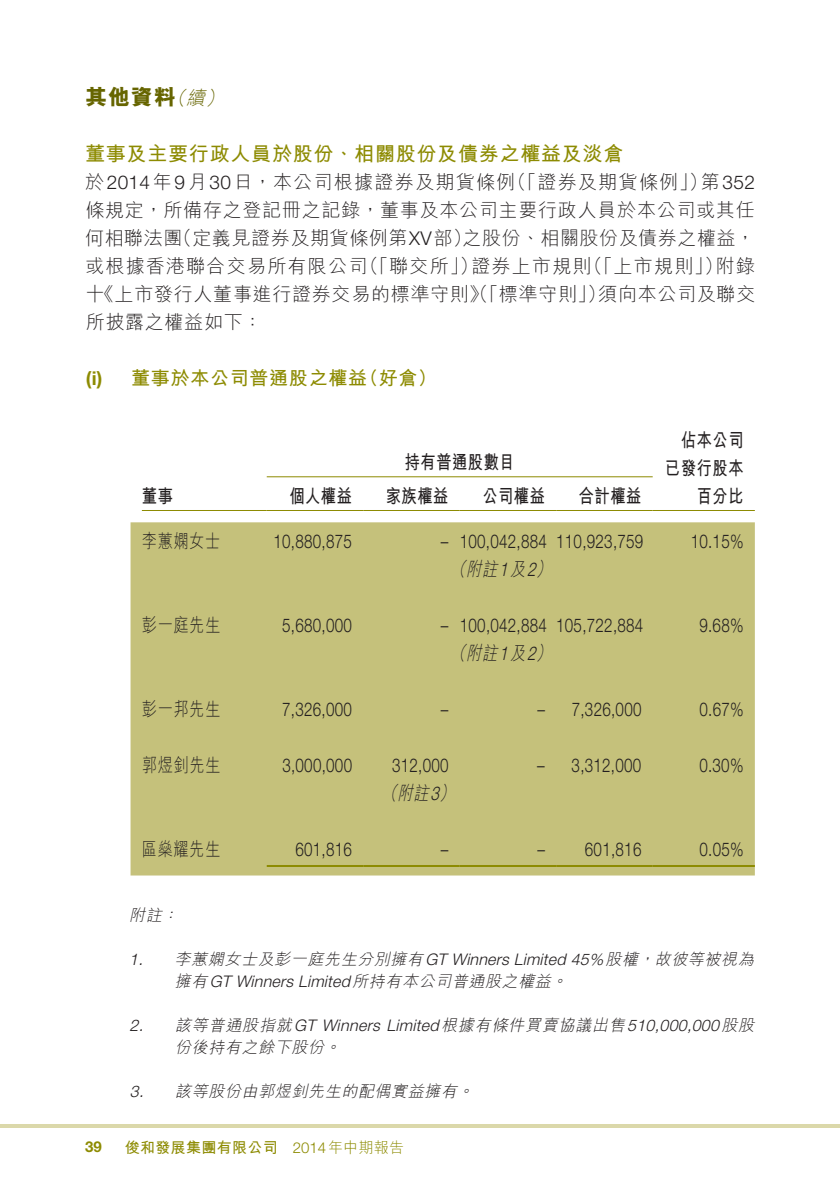
<style>
.page{position:relative;width:840px;height:1191px;background:#fff}
.page>*{position:absolute;margin:0;border:0;box-sizing:border-box;transform-origin:0 0}
.t1{font:800 22px "M Hei HK";color:#666500}
.t2{font:700 20px "M Hei HK";letter-spacing:.035em;color:#8d8b02}
.t3{font:300 19px "Helvetica Neue LT Std";letter-spacing:.015em;color:#231f20;scale:.8 1}
.t4{font:300 19px/28px "M Hei HK";letter-spacing:.035em;color:#231f20}
.t5{font:300 19px "M Hei HK";letter-spacing:.065em;color:#231f20}
.t6{font:700 19px/28px "M Hei HK";letter-spacing:.035em;color:#231f20;text-align:right;scale:.8 1}
.t7{font:300 19px "M Hei HK";letter-spacing:.035em;color:#231f20;scale:.8 1}
.t8{font:italic 300 19px "M Hei HK";color:#231f20;scale:.8 1}
.t9{font:700 19px "M Hei HK";letter-spacing:.035em;color:#8d8b02}
.t10{font:300 19px "Helvetica Neue LT Std";letter-spacing:.015em;color:#231f20}
.t11{font:italic 300 19px "M Hei HK";color:#666500}
.t12{font:700 19px "Helvetica Neue LT Std";color:#8d8b02}
.t13{font:italic 300 16px "Helvetica Neue LT Std";color:#231f20}
.t14{font:italic 300 16px "M Hei HK";color:#231f20}
.t15{font:700 15px "M Hei HK";letter-spacing:.02em;color:#8d8b02}
.t16{font:300 15px "M Hei HK";letter-spacing:.02em;color:#8d8b02}
.t17{font:700 15px "Helvetica Neue LT Std";color:#8d8b02}
.s1{font-family:"M Hei HK"}
.s2{font-family:"Helvetica Neue LT Std"}
</style>
<div class="page">
<hr style="left:0;top:1124px;width:839px;height:4px;background:#dbd8aa">
<div style="left:130px;top:522px;width:624px;height:353px;background:#c5c17b"></div>
<hr style="left:266px;top:476px;width:386px;height:1px;background:#8d8b02">
<hr style="left:142px;top:510px;width:124px;height:1px;background:#8d8b02">
<hr style="left:266px;top:510px;width:97px;height:1px;background:#8d8b02">
<hr style="left:363px;top:510px;width:96px;height:1px;background:#8d8b02">
<hr style="left:459px;top:510px;width:97px;height:1px;background:#8d8b02">
<hr style="left:556px;top:510px;width:96px;height:1px;background:#8d8b02">
<hr style="left:652px;top:510px;width:102px;height:1px;background:#8d8b02">
<hr style="left:266px;top:865px;width:97px;height:2px;background:#8d8b02">
<hr style="left:363px;top:865px;width:96px;height:2px;background:#8d8b02">
<hr style="left:459px;top:865px;width:97px;height:2px;background:#8d8b02">
<hr style="left:556px;top:865px;width:96px;height:2px;background:#8d8b02">
<hr style="left:652px;top:865px;width:102px;height:2px;background:#8d8b02">
<p class="t1" style="left:85px;top:86px;width:92px">其他資料</p>
<p class="t2" style="left:85px;top:139px;width:539px">董事及主要行政人員於股份、相關股份及債券之權益及淡倉</p>
<p class="t11" style="left:186px;top:88px;width:25px">續</p>
<p class="t11" style="left:167px;top:88px;width:25px">（</p>
<p class="t11" style="left:205px;top:88px;width:25px">(</p>
<p class="t5" style="left:507px;top:172px;width:202px">（「證券及期貨條例」）</p>
<p class="t10" style="left:700px;top:170px;width:56px"><span class="s1">第</span>352</p>
<p class="t5" style="left:85px;top:172px;width:431px">於<span class="s2">2014</span>年<span class="s2">9</span>月<span class="s2">30</span>日，本公司根據證券及期貨條例</p>
<p class="t4" style="left:85px;top:195px;width:670px">條規定，所備存之登記冊之記錄，董事及本公司主要行政人員於本公司或其任</p>
<p class="t4" style="left:462px;top:223px;width:294px">之股份、相關股份及債券之權益，</p>
<p class="t4" style="left:173px;top:223px;width:300px">（定義見證券及期貨條例第<span class="s2">XV</span>部）</p>
<p class="t4" style="left:85px;top:223px;width:99px">何相聯法團</p>
<p class="t4" style="left:359px;top:251px;width:120px">（「聯交所」）</p>
<p class="t4" style="left:583px;top:251px;width:140px">（「上市規則」）</p>
<p class="t4" style="left:715px;top:251px;width:41px">附錄</p>
<p class="t5" style="left:85px;top:256px;width:283px">或根據香港聯合交易所有限公司</p>
<p class="t4" style="left:471px;top:251px;width:122px">證券上市規則</p>
<p class="t4" style="left:85px;top:279px;width:522px">《十上市發行人董事進行證券交易的標準守則》（「標準守則」）所披露之權益如下：</p>
<p class="t9" style="left:359px;top:364px;width:79px">（好倉(</p>
<p class="t4" style="left:598px;top:279px;width:158px">須向本公司及聯交</p>
<p class="t9" style="left:131px;top:364px;width:237px">董事於本公司普通股之權益</p>
<p class="t12" style="left:86px;top:366px;width:18px">)i(</p>
<p class="t6" style="left:142px;top:480px;width:40px">董事</p>
<p class="t6" style="left:289px;top:480px;width:80px">個人權益</p>
<p class="t6" style="left:404px;top:446px;width:139px">持有普通股數目</p>
<p class="t6" style="left:385px;top:480px;width:80px">家族權益</p>
<p class="t6" style="left:482px;top:480px;width:80px">公司權益</p>
<p class="t6" style="left:578px;top:480px;width:80px">合計權益</p>
<p class="t6" style="left:664px;top:424px;width:99px">佔本公司已發行股本百分比</p>
<p class="t7" style="left:142px;top:531px;width:99px">李蕙嫻女士</p>
<p class="t3" style="left:273px;top:529px;width:99px">10,880,875</p>
<p class="t3" style="left:440px;top:529px;width:11px">–</p>
<p class="t3" style="left:459px;top:529px;width:110px">100,042,884</p>
<p class="t3" style="left:556px;top:529px;width:110px">110,923,759</p>
<p class="t3" style="left:690px;top:529px;width:68px">10.15%</p>
<p class="t8" style="left:450px;top:559px;width:26px">（</p>
<p class="t8" style="left:466px;top:559px;width:113px">附註及<span class="s2">1</span> (<span class="s2">2</span></p>
<p class="t7" style="left:142px;top:615px;width:99px">彭一庭先生</p>
<p class="t3" style="left:282px;top:613px;width:89px">5,680,000</p>
<p class="t3" style="left:440px;top:613px;width:11px">–</p>
<p class="t3" style="left:459px;top:613px;width:110px">100,042,884</p>
<p class="t3" style="left:556px;top:613px;width:110px">105,722,884</p>
<p class="t3" style="left:699px;top:613px;width:57px">9.68%</p>
<p class="t8" style="left:450px;top:643px;width:26px">（</p>
<p class="t8" style="left:466px;top:643px;width:113px">附註及<span class="s2">1</span> (<span class="s2">2</span></p>
<p class="t7" style="left:142px;top:699px;width:99px">彭一邦先生</p>
<p class="t3" style="left:282px;top:697px;width:89px">7,326,000</p>
<p class="t3" style="left:440px;top:697px;width:11px">–</p>
<p class="t3" style="left:537px;top:697px;width:11px">–</p>
<p class="t3" style="left:571px;top:697px;width:89px">7,326,000</p>
<p class="t3" style="left:699px;top:697px;width:57px">0.67%</p>
<p class="t7" style="left:142px;top:755px;width:99px">郭煜釗先生</p>
<p class="t3" style="left:282px;top:753px;width:89px">3,000,000</p>
<p class="t3" style="left:392px;top:753px;width:72px">312,000</p>
<p class="t3" style="left:537px;top:753px;width:11px">–</p>
<p class="t3" style="left:571px;top:753px;width:89px">3,312,000</p>
<p class="t3" style="left:699px;top:753px;width:57px">0.30%</p>
<p class="t8" style="left:381px;top:783px;width:26px">（</p>
<p class="t8" style="left:397px;top:783px;width:78px">附註 (<span class="s2">3</span></p>
<p class="t7" style="left:142px;top:839px;width:99px">區燊耀先生</p>
<p class="t3" style="left:295px;top:837px;width:72px">601,816</p>
<p class="t3" style="left:440px;top:837px;width:11px">–</p>
<p class="t3" style="left:537px;top:837px;width:11px">–</p>
<p class="t3" style="left:584px;top:837px;width:72px">601,816</p>
<p class="t3" style="left:699px;top:837px;width:57px">0.05%</p>
<p class="t14" style="left:129px;top:906px;width:37px">附註</p>
<p class="t14" style="left:162px;top:906px;width:21px">：</p>
<p class="t17" style="left:85px;top:1137px;width:18px">39</p>
<p class="t13" style="left:129px;top:949px;width:19px">1.</p>
<p class="t13" style="left:130px;top:1015px;width:19px">2.</p>
<p class="t13" style="left:130px;top:1081px;width:19px">3.</p>
<p class="t13" style="left:174px;top:949px;width:468px"><span class="s1">李蕙嫻女士及彭一庭先生分別擁有</span>GT Winners Limited 45% <span class="s1">股權</span></p>
<p class="t14" style="left:654px;top:950px;width:104px">故彼等被視為</p>
<p class="t14" style="left:638px;top:950px;width:21px">，</p>
<p class="t13" style="left:175px;top:971px;width:381px"><span class="s1">擁有</span>GT Winners Limited<span class="s1">所持有本公司普通股之權益</span></p>
<p class="t13" style="left:175px;top:1015px;width:583px"><span class="s1">該等普通股指就</span> GT Winners Limited<span class="s1">根據有條件買賣協議出售</span> 510,000,000<span class="s1">股股</span></p>
<p class="t14" style="left:551px;top:972px;width:21px">。</p>
<p class="t14" style="left:175px;top:1038px;width:154px">份後持有之餘下股份</p>
<p class="t14" style="left:324px;top:1038px;width:21px">。</p>
<p class="t14" style="left:175px;top:1082px;width:286px">該等股份由郭煜釗先生的配偶實益擁有</p>
<p class="t14" style="left:457px;top:1082px;width:21px">。</p>
<p class="t15" style="left:125px;top:1137px;width:154px">俊和發展集團有限公司</p>
<p class="t16" style="left:292px;top:1140px;width:113px"><span class="s2">2014</span>年中期報告</p>
</div>
